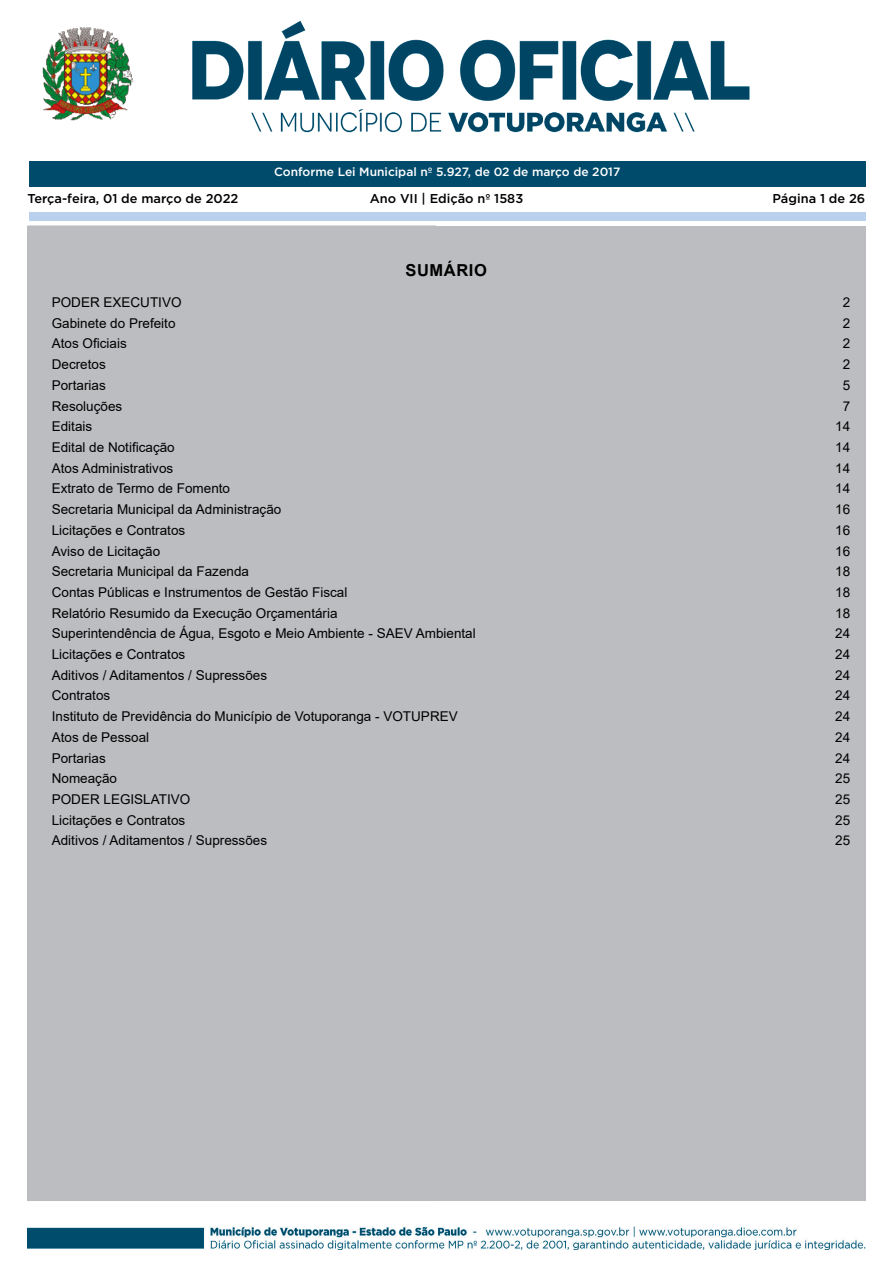
<style>
.page{position:relative;width:893px;height:1263px;background:#fff}
.page>*{position:absolute;margin:0;border:0;box-sizing:border-box;transform-origin:0 0}
._9_-_Sumário{font:700 16.5px "Arial";letter-spacing:.035em;color:#000}
.t1{font:13.5px "Arial";color:#000}
.t2{font:500 12.75px "Gotham";color:#000}
.t3{font:500 12px "Gotham";color:#fff}
</style>
<div class="page">
<img style="left:28px;top:1226px;width:837px;height:24px">
<img style="left:42px;top:21px;width:708px;height:112px">
<div style="left:29px;top:161px;width:836px;height:25px;background:#004b6c"></div>
<div style="left:29px;top:212px;width:836px;height:8px;background:#b9d1ec"></div>
<div style="left:27px;top:226px;width:838px;height:974px;background:#bcbdc0"></div>
<p class="t3" style="left:274px;top:164px;width:348px">Conforme Lei Municipal nº 5.927, de 02 de março de 2017</p>
<p class="t2" style="left:370px;top:190px;width:155px">Ano VII | Edição nº 1583</p>
<p class="t2" style="left:28px;top:190px;width:212px">Terça-feira, 01 de março de 2022</p>
<p class="t2" style="left:772px;top:190px;width:94px">Página 1 de 26</p>
<p class="_9_-_Sumário" style="left:405px;top:258px;width:83px">SUMÁRIO</p>
<p class="t1" style="left:52px;top:293px;width:131px">PODER EXECUTIVO</p>
<p class="t1" style="left:843px;top:293px;width:9px">2</p>
<p class="t1" style="left:52px;top:314px;width:125px">Gabinete do Prefeito</p>
<p class="t1" style="left:843px;top:314px;width:9px">2</p>
<p class="t1" style="left:52px;top:334px;width:77px">Atos Oficiais</p>
<p class="t1" style="left:843px;top:334px;width:9px">2</p>
<p class="t1" style="left:52px;top:355px;width:56px">Decretos</p>
<p class="t1" style="left:843px;top:355px;width:9px">2</p>
<p class="t1" style="left:52px;top:376px;width:56px">Portarias</p>
<p class="t1" style="left:843px;top:376px;width:9px">5</p>
<p class="t1" style="left:52px;top:397px;width:72px">Resoluções</p>
<p class="t1" style="left:843px;top:397px;width:9px">7</p>
<p class="t1" style="left:52px;top:417px;width:42px">Editais</p>
<p class="t1" style="left:835px;top:417px;width:17px">14</p>
<p class="t1" style="left:52px;top:438px;width:125px">Edital de Notificação</p>
<p class="t1" style="left:835px;top:438px;width:17px">14</p>
<p class="t1" style="left:52px;top:459px;width:123px">Atos Administrativos</p>
<p class="t1" style="left:835px;top:459px;width:17px">14</p>
<p class="t1" style="left:52px;top:479px;width:180px">Extrato de Termo de Fomento</p>
<p class="t1" style="left:835px;top:479px;width:17px">14</p>
<p class="t1" style="left:52px;top:500px;width:231px">Secretaria Municipal da Administração</p>
<p class="t1" style="left:835px;top:500px;width:17px">16</p>
<p class="t1" style="left:52px;top:521px;width:135px">Licitações e Contratos</p>
<p class="t1" style="left:835px;top:521px;width:17px">16</p>
<p class="t1" style="left:52px;top:541px;width:110px">Aviso de Licitação</p>
<p class="t1" style="left:835px;top:541px;width:17px">16</p>
<p class="t1" style="left:52px;top:562px;width:199px">Secretaria Municipal da Fazenda</p>
<p class="t1" style="left:835px;top:562px;width:17px">18</p>
<p class="t1" style="left:52px;top:583px;width:297px">Contas Públicas e Instrumentos de Gestão Fiscal</p>
<p class="t1" style="left:835px;top:583px;width:17px">18</p>
<p class="t1" style="left:52px;top:604px;width:287px">Relatório Resumido da Execução Orçamentária</p>
<p class="t1" style="left:835px;top:604px;width:17px">18</p>
<p class="t1" style="left:52px;top:624px;width:426px">Superintendência de Água, Esgoto e Meio Ambiente - SAEV Ambiental</p>
<p class="t1" style="left:835px;top:624px;width:17px">24</p>
<p class="t1" style="left:52px;top:645px;width:135px">Licitações e Contratos</p>
<p class="t1" style="left:835px;top:645px;width:17px">24</p>
<p class="t1" style="left:52px;top:666px;width:217px">Aditivos / Aditamentos / Supressões</p>
<p class="t1" style="left:835px;top:666px;width:17px">24</p>
<p class="t1" style="left:52px;top:686px;width:60px">Contratos</p>
<p class="t1" style="left:835px;top:686px;width:17px">24</p>
<p class="t1" style="left:52px;top:707px;width:407px">Instituto de Previdência do Município de Votuporanga - VOTUPREV</p>
<p class="t1" style="left:835px;top:707px;width:17px">24</p>
<p class="t1" style="left:52px;top:728px;width:99px">Atos de Pessoal</p>
<p class="t1" style="left:835px;top:728px;width:17px">24</p>
<p class="t1" style="left:52px;top:748px;width:56px">Portarias</p>
<p class="t1" style="left:835px;top:748px;width:17px">24</p>
<p class="t1" style="left:52px;top:769px;width:67px">Nomeação</p>
<p class="t1" style="left:835px;top:769px;width:17px">25</p>
<p class="t1" style="left:52px;top:790px;width:140px">PODER LEGISLATIVO</p>
<p class="t1" style="left:835px;top:790px;width:17px">25</p>
<p class="t1" style="left:52px;top:811px;width:135px">Licitações e Contratos</p>
<p class="t1" style="left:835px;top:811px;width:17px">25</p>
<p class="t1" style="left:52px;top:831px;width:217px">Aditivos / Aditamentos / Supressões</p>
<p class="t1" style="left:835px;top:831px;width:17px">25</p>
</div>
